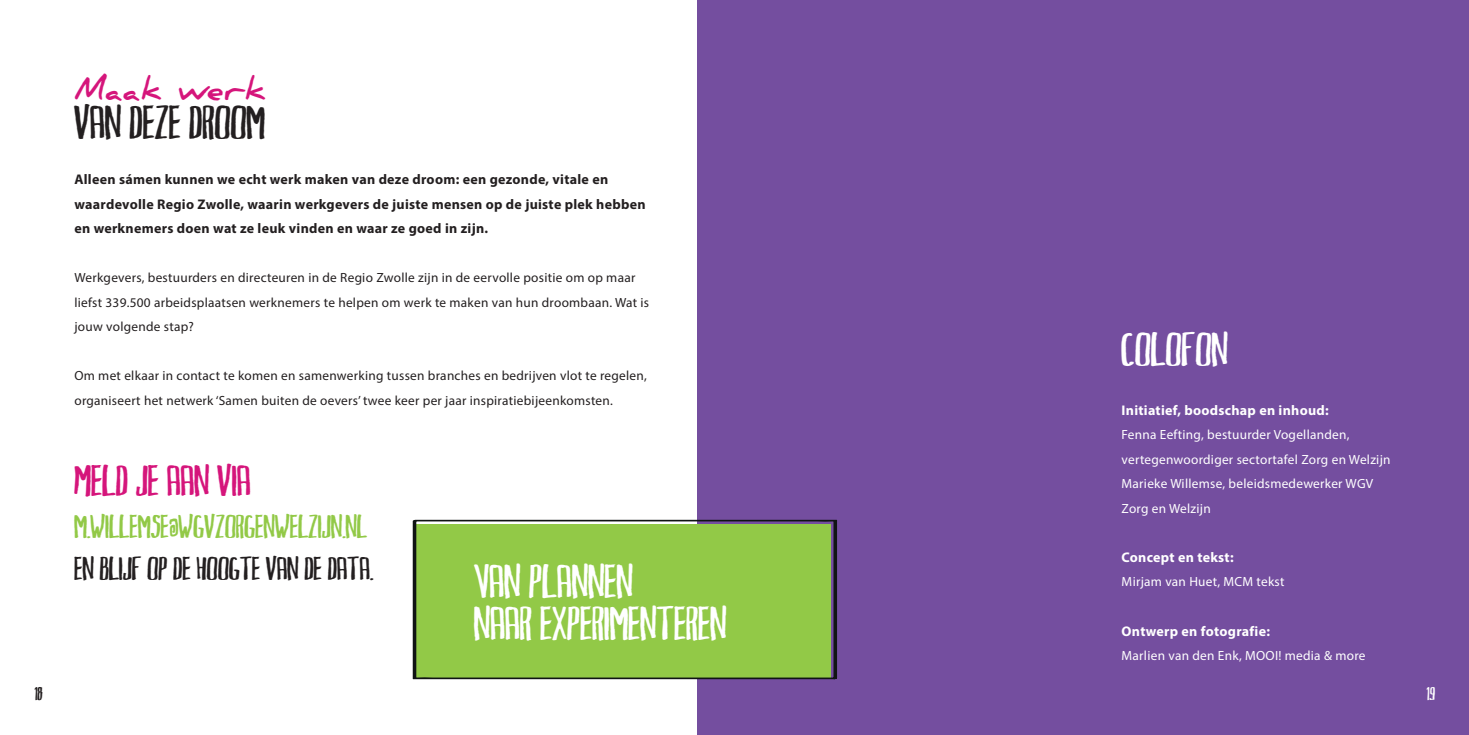
<style>
.page{position:relative;width:1469px;height:735px;background:#fff}
.page>*{position:absolute;margin:0;border:0;box-sizing:border-box;transform-origin:0 0}
.Dikke_kop{font:45.5px "Markus Ink";color:#fff}
.Dikke_kop-2{font:45.5px "Markus Ink";color:#231f20}
.Basisalinea_bold{font:45.5px "Markus Ink";color:#fff}
.Dikke_kop-3{font:42px "Markus Ink";color:#d5157b}
.Dikke_kop-4{font:31.5px "Markus Ink";color:#92c947}
.Dikke_kop-5{font:31.5px "Markus Ink";color:#231f20}
.Schuine_kop{font:700 31.5px "Daniel";letter-spacing:.02em;color:#d5157b}
.Dikke_kop-6{font:17.5px "Markus Ink";color:#231f20}
.Dikke_kop-7{font:17.5px "Markus Ink";color:#fff}
.Basisalinea_bold-2{font:700 14px/24.5px "Myriad Pro";letter-spacing:.02em;color:#231f20}
.Basisalinea_bold-3{font:700 14px "Myriad Pro";letter-spacing:.02em;color:#fff}
.t1{font:13.3px/24.5px "Myriad Pro";letter-spacing:.02em;color:#231f20}
.t2{font:13.3px/24.5px "Myriad Pro";letter-spacing:.02em;color:#fff}
</style>
<div class="page">
<div style="left:697px;top:0;width:771px;height:734px;background:#744e9f"></div>
<div style="left:413px;top:519px;width:424px;height:160px;background:#92c947"></div>
<p class="Schuine_kop" style="left:74px;top:71px;width:193px">Maak werk</p>
<p class="Dikke_kop-2" style="left:74px;top:99px;width:192px">VAN DEZE DROOM</p>
<p class="Basisalinea_bold-2" style="left:74px;top:166px;width:572px">Alleen sámen kunnen we echt werk maken van deze droom: een gezonde, vitale en waardevolle Regio Zwolle, waarin werkgevers de juiste mensen op de juiste plek hebben en werknemers doen wat ze leuk vinden en waar ze goed in zijn.</p>
<p class="t1" style="left:74px;top:265px;width:576px">Werkgevers, bestuurders en directeuren in de Regio Zwolle zijn in de eervolle positie om op maar liefst 339.500 arbeidsplaatsen werknemers te helpen om werk te maken van hun droombaan. Wat is jouw volgende stap?</p>
<p class="t1" style="left:74px;top:363px;width:574px">Om met elkaar in contact te komen en samenwerking tussen branches en bedrijven vlot te regelen, organiseert het netwerk ‘Samen buiten de oevers’ twee keer per jaar inspiratiebijeenkomsten.</p>
<p class="Dikke_kop-3" style="left:74px;top:458px;width:178px">MELD JE AAN VIA</p>
<p class="Dikke_kop-4" style="left:74px;top:510px;width:294px">M.WILLEMSE@WGVZORGENWELZIJN.NL</p>
<p class="Dikke_kop-5" style="left:74px;top:552px;width:300px">EN BLIJF OP DE HOOGTE VAN DE DATA.</p>
<p class="Dikke_kop" style="left:474px;top:557px;width:161px">VAN PLANNEN</p>
<p class="Dikke_kop" style="left:474px;top:599px;width:254px">NAAR EXPERIMENTEREN</p>
<p class="Basisalinea_bold" style="left:1121px;top:325px;width:108px">COLOFON</p>
<p class="Basisalinea_bold-3" style="left:1121px;top:400px;width:209px">Initiatief, boodschap en inhoud:</p>
<p class="t2" style="left:1121px;top:422px;width:270px">Fenna Eefting, bestuurder Vogellanden, vertegenwoordiger sectortafel Zorg en Welzijn</p>
<p class="t2" style="left:1121px;top:471px;width:253px">Marieke Willemse, beleidsmedewerker WGV<br>Zorg en Welzijn</p>
<p class="Basisalinea_bold-3" style="left:1121px;top:547px;width:114px">Concept en tekst:</p>
<p class="t2" style="left:1121px;top:569px;width:164px">Mirjam van Huet, MCM tekst</p>
<p class="Basisalinea_bold-3" style="left:1121px;top:621px;width:150px">Ontwerp en fotografie:</p>
<p class="t2" style="left:1121px;top:642px;width:245px">Marlien van den Enk, MOOI! media &amp; more</p>
<p class="Dikke_kop-6" style="left:34px;top:684px;width:10px">18</p>
<p class="Dikke_kop-7" style="left:1426px;top:684px;width:10px">19</p>
</div>
